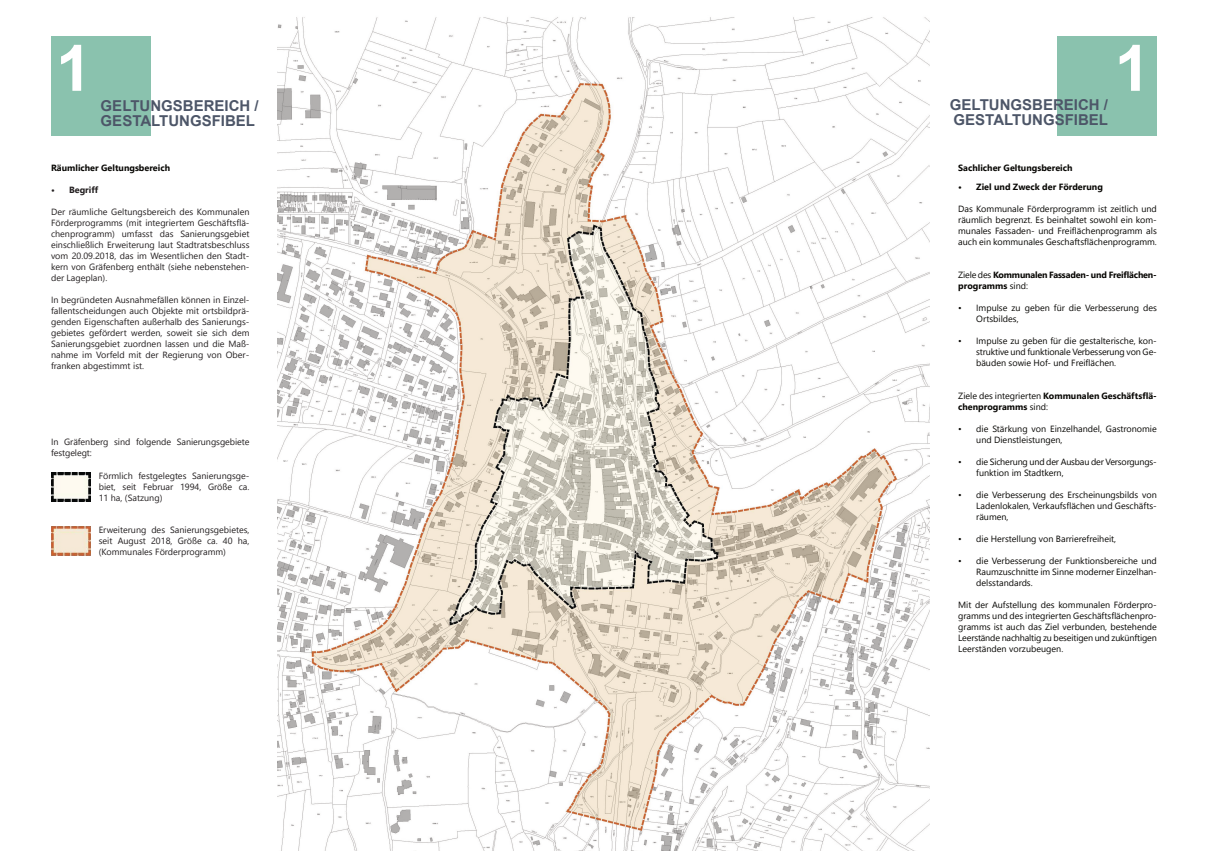
<style>
.page{position:relative;width:1208px;height:859px;background:#fff}
.page>*{position:absolute;margin:0;border:0;box-sizing:border-box;transform-origin:0 0}
.t1{font:700 64px "Arial";color:#fff}
.t2{font:700 15px/15.5px "Arial";color:#4d5668}
.t3{font:9px/11px "Leelawadee UI";color:#080704;text-align:justify}
.t4{font:9px/11px "Leelawadee UI";color:#231f20;text-align:justify}
.t5{font:700 9px/11px "Leelawadee UI";color:#080704}
.t6{font:9px/11px "Leelawadee UI";letter-spacing:-.02em;color:#080704}
.t7{font:700 9px/11px "Leelawadee UI";letter-spacing:-.02em;color:#080704}
.t8{font:700 9px "Leelawadee UI";color:#231f20}
.s1{font-weight:400}
</style>
<div class="page">
<div style="left:51px;top:37px;width:99px;height:99px;background:#8ac2ae"></div>
<div style="left:1057px;top:36px;width:100px;height:99px;background:#8ac2ae"></div>
<img style="left:278px;top:17px;width:652px;height:833px">
<img style="left:51px;top:473px;width:39px;height:28px">
<img style="left:51px;top:526px;width:39px;height:29px">
<h1 class="t1" style="left:56px;top:44px;width:37px">1</h1>
<h1 class="t1" style="left:1114px;top:44px;width:37px">1</h1>
<h2 class="t2" style="left:101px;top:99px;width:160px">GELTUNGSBEREICH /<br>GESTALTUNGSFIBEL</h2>
<p class="t5" style="left:51px;top:163px;width:121px">Räumlicher Geltungsbereich</p>
<p class="t8" style="left:51px;top:186px;width:49px">• Begriff</p>
<p class="t4" style="left:51px;top:207px;width:200px">Der räumliche Geltungsbereich des Kommunalen Förderprogramms (mit integriertem Geschäftsflä&shy;chenprogramm) umfasst das Sanierungsgebiet einschließlich Erweiterung laut Stadtratsbeschluss vom 20.09.2018, das im Wesentlichen den Stadt&shy;kern von Gräfenberg enthält (siehe nebenstehen&shy;der Lageplan).</p>
<p class="t4" style="left:51px;top:295px;width:200px">In begründeten Ausnahmefällen können in Einzel&shy;fallentscheidungen auch Objekte mit ortsbildprä&shy;genden Eigenschaften außerhalb des Sanierungs&shy;gebietes gefördert werden, soweit sie sich dem Sanierungsgebiet zuordnen lassen und die Maß&shy;nahme im Vorfeld mit der Regierung von Ober&shy;franken abgestimmt ist.</p>
<p class="t4" style="left:51px;top:437px;width:200px">In Gräfenberg sind folgende Sanierungsgebiete festgelegt:</p>
<p class="t4" style="left:99px;top:471px;width:152px">Förmlich festgelegtes Sanierungsge&shy;biet, seit Februar 1994, Größe ca.<br>11 ha, (Satzung)</p>
<p class="t4" style="left:99px;top:525px;width:152px">Erweiterung des Sanierungsgebietes, seit August 2018, Größe ca. 40 ha, (Kommunales Förderprogramm)</p>
<h2 class="t2" style="left:950px;top:98px;width:160px">GELTUNGSBEREICH /<br>GESTALTUNGSFIBEL</h2>
<p class="t5" style="left:958px;top:163px;width:116px">Sachlicher Geltungsbereich</p>
<p class="t5" style="left:958px;top:182px;width:146px">• Ziel und Zweck der Förderung</p>
<p class="t3" style="left:958px;top:204px;width:200px">Das Kommunale Förderprogramm ist zeitlich und räumlich begrenzt. Es beinhaltet sowohl ein kom&shy;munales Fassaden- und Freiflächenprogramm als auch ein kommunales Geschaftsflächenprogramm.</p>
<p class="t7" style="left:958px;top:270px;width:200px"><span class="s1">Ziele des</span> Kommunalen Fassaden- und Freiflächen&shy;programms <span class="s1">sind:</span></p>
<p class="t3" style="left:976px;top:303px;width:182px;text-indent:-18px">• Impulse zu geben für die Verbesserung des<br>Ortsbildes,</p>
<p class="t3" style="left:976px;top:336px;width:182px;text-indent:-18px">• Impulse zu geben für die gestalterische, kon&shy;struktive und funktionale Verbesserung von Ge&shy;bäuden sowie Hof- und Freiflächen.</p>
<p class="t5" style="left:958px;top:391px;width:200px"><span class="s1">Ziele des integrierten</span> Kommunalen Geschäftsflä&shy;chenprogramms <span class="s1">sind:</span></p>
<p class="t3" style="left:976px;top:424px;width:182px;text-indent:-18px">• die Stärkung von Einzelhandel, Gastronomie und Dienstleistungen,</p>
<p class="t6" style="left:976px;top:457px;width:182px;text-indent:-18px">• die Sicherung und der Ausbau der Versorgungs&shy;funktion im Stadtkern,</p>
<p class="t3" style="left:976px;top:490px;width:182px;text-indent:-18px">• die Verbesserung des Erscheinungsbilds von Ladenlokalen, Verkaufsflächen und Geschäfts&shy;räumen,</p>
<p class="t3" style="left:958px;top:534px;width:159px">• die Herstellung von Barrierefreiheit,</p>
<p class="t3" style="left:976px;top:556px;width:182px;text-indent:-18px">• die Verbesserung der Funktionsbereiche und Raumzuschnitte im Sinne moderner Einzelhan&shy;delsstandards.</p>
<p class="t3" style="left:958px;top:600px;width:200px">Mit der Aufstellung des kommunalen Förderpro&shy;gramms und des integrierten Geschäftsflächenpro&shy;gramms ist auch das Ziel verbunden, bestehende Leerstände nachhaltig zu beseitigen und zukünftigen Leerständen vorzubeugen.</p>
</div>
